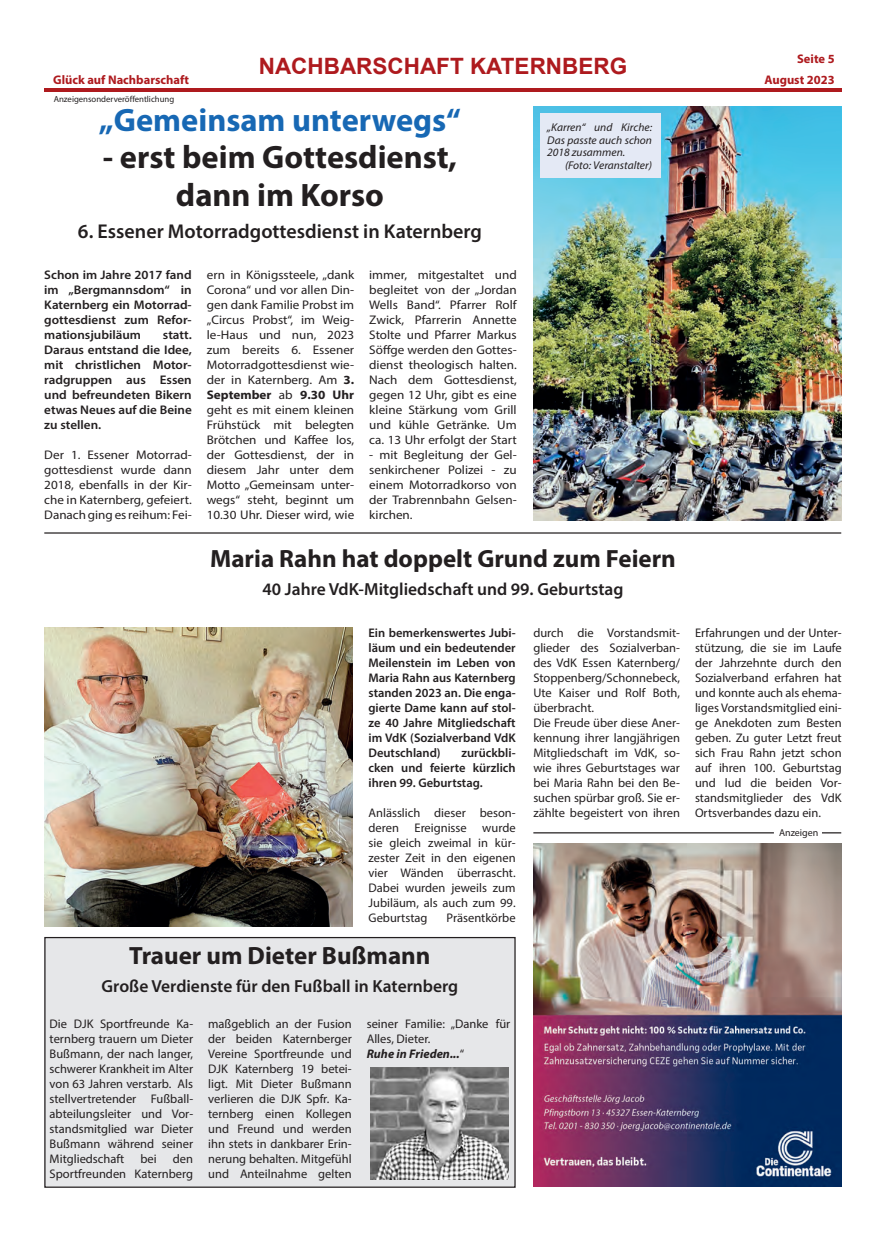
<style>
.page{position:relative;width:886px;height:1241px;background:#fff}
.page>*{position:absolute;margin:0;border:0;box-sizing:border-box;transform-origin:0 0}
.t1{font:700 32.5px/37.5px "Myriad Pro";color:#231f20;text-align:center}
.t2{font:700 32.5px "Myriad Pro";color:#1768b4}
.t3{font:700 25px "Myriad Pro";color:#231f20}
.t4{font:700 22.5px "Arial";color:#ae1a1e}
.t5{font:600 20px "Myriad Pro";color:#231f20}
.t6{font:600 17.5px "Myriad Pro";color:#231f20}
.t7{font:12.5px/15px "Myriad Pro";color:#231f20;text-align:justify}
.t8{font:12.5px/15px "Myriad Pro";color:#231f20;text-align:justify;scale:1.05 1}
.t9{font:600 12.5px/15px "Myriad Pro";color:#231f20;text-align:justify}
.t10{font:600 12.5px/15px "Myriad Pro";color:#231f20;text-align:justify;scale:1.05 1}
.t11{font:700 12.5px "Myriad Pro";color:#ae1a1e}
.t12{font:italic 11.25px/12.5px "Myriad Pro";color:#231f20;text-align:justify}
.t13{font:10px "Myriad Pro";color:#231f20}
.t14{font:8.75px "Myriad Pro";color:#231f20}
.s1{font-weight:700}
.s2{font-weight:700;font-style:italic}
</style>
<div class="page">
<hr style="left:44px;top:88px;width:798px;height:4px;background:#ae1a1e">
<hr style="left:533px;top:832px;width:241px;height:1px;background:#231f20">
<svg style="left:822px;top:832px;width:19px;height:1px"></svg>
<hr style="left:44px;top:532px;width:797px;height:1px;background:#231f20">
<div style="left:45px;top:937px;width:470px;height:249px;background:#e6e7e9"></div>
<div style="left:44px;top:936px;width:472px;height:251px;border:1px solid #231f20"></div>
<img style="left:533px;top:843px;width:309px;height:343px">
<img style="left:533px;top:106px;width:309px;height:414px">
<div style="left:540px;top:113px;width:121px;height:65px;background:#e4e9f5"></div>
<img style="left:44px;top:627px;width:309px;height:299px">
<img style="left:370px;top:1067px;width:139px;height:112px">
<p class="t11" style="left:797px;top:50px;width:39px">Seite 5</p>
<h3 class="t4" style="left:259px;top:52px;width:370px">NACHBARSCHAFT KATERNBERG</h3>
<p class="t11" style="left:53px;top:71px;width:137px">Glück auf Nachbarschaft</p>
<p class="t11" style="left:764px;top:71px;width:72px">August 2023</p>
<p class="t14" style="left:54px;top:94px;width:122px">Anzeigensonderveröffentlichung</p>
<h1 class="t2" style="left:99px;top:99px;width:364px">„Gemeinsam unterwegs“</h1>
<h1 class="t1" style="left:103px;top:137px;width:356px">- erst beim Gottesdienst, dann im Korso</h1>
<h3 class="t5" style="left:78px;top:219px;width:405px">6. Essener Motorradgottesdienst in Katernberg</h3>
<p class="t10" style="left:44px;top:267px;width:142px">Schon im Jahre 2017 fand im „Bergmannsdom“ in Katernberg ein Motorrad&shy;gottesdienst zum Refor&shy;mationsjubiläum</p>
<p class="t8" style="left:207px;top:267px;width:142px">ern in Königssteele, „dank Corona“ und vor allen Din&shy;gen dank Familie Probst im „Circus Probst“, im Weig&shy;le-Haus und nun, 2023 zum bereits 6. Essener Motorradgottesdienst wie&shy;der in Katernberg. Am <span class="s1">3.<br>September</span> ab <span class="s1">9.30 Uhr </span>geht es mit einem kleinen Frühstück mit belegten Brötchen und Kaffee los, der Gottesdienst, der in diesem Jahr unter dem Motto „Gemeinsam unter&shy;wegs“ steht, beginnt um 10.30 Uhr. Dieser wird, wie</p>
<p class="t8" style="left:369px;top:267px;width:142px">immer, mitgestaltet und begleitet von der „Jordan Wells Band“. Pfarrer Rolf Zwick, Pfarrerin Annette Stolte und Pfarrer Markus Söffge werden den Gottes&shy;dienst theologisch halten.<br>Nach dem Gottesdienst, gegen 12 Uhr, gibt es eine kleine Stärkung vom Grill und kühle Getränke. Um ca. 13 Uhr erfolgt der Start</p>
<p class="t10" style="left:44px;top:327px;width:142px;text-indent:119px">statt.<br>Daraus entstand die Idee, mit christlichen Motor&shy;radgruppen aus Essen und befreundeten Bikern etwas Neues auf die Beine zu stellen.</p>
<p class="t8" style="left:44px;top:447px;width:142px">Der 1. Essener Motorrad&shy;gottesdienst wurde dann 2018, ebenfalls in der Kir&shy;che in Katernberg, gefeiert.<br>Danach ging es reihum: Fei-</p>
<p class="t8" style="left:369px;top:447px;width:142px">- mit Begleitung der Gel&shy;senkirchener Polizei - zu einem Motorradkorso von der Trabrennbahn Gelsen&shy;kirchen.</p>
<p class="t12" style="left:547px;top:121px;width:106px">„Karren“ und Kirche:<br>Das passte auch schon 2018 zusammen.</p>
<p class="t12" style="left:565px;top:158px;width:89px">(Foto: Veranstalter)</p>
<h2 class="t3" style="left:210px;top:542px;width:467px">Maria Rahn hat doppelt Grund zum Feiern</h2>
<h3 class="t6" style="left:263px;top:577px;width:362px">40 Jahre VdK-Mitgliedschaft und 99. Geburtstag</h3>
<p class="t9" style="left:368px;top:624px;width:149px">Ein bemerkenswertes Jubi&shy;läum und ein bedeutender Meilenstein im Leben von Maria Rahn aus Katernberg standen 2023 an. Die enga&shy;gierte Dame kann auf stol&shy;ze 40 Jahre Mitgliedschaft im VdK (Sozialverband VdK Deutschland)</p>
<p class="t7" style="left:533px;top:624px;width:148px;text-align:left">durch die Vorstandsmit&shy;glieder des Sozialverban&shy;des VdK Essen Katernberg/<br>Stoppenberg/Schonnebeck,<br>Ute Kaiser und Rolf Both, überbracht.<br>Die Freude über diese Aner&shy;kennung ihrer langjährigen<br>Mitgliedschaft im VdK, so&shy;wie ihres Geburtstages war bei Maria Rahn bei den Be&shy;suchen spürbar groß. Sie er&shy;zählte begeistert von ihren</p>
<p class="t7" style="left:695px;top:624px;width:148px">Erfahrungen und der Unter&shy;stützung, die sie im Laufe der Jahrzehnte durch den Sozialverband erfahren hat und konnte auch als ehema&shy;liges Vorstandsmitglied eini&shy;ge Anekdoten zum Besten geben. Zu guter Letzt freut sich Frau Rahn jetzt schon auf ihren 100. Geburtstag und lud die beiden Vor&shy;standsmitglieder des VdK Ortsverbandes dazu ein.</p>
<p class="t9" style="left:368px;top:744px;width:149px;text-indent:93px">zurückbli&shy;cken und feierte kürzlich ihren 99. Geburtstag.</p>
<p class="t7" style="left:368px;top:804px;width:149px">Anlässlich dieser beson&shy;deren Ereignisse wurde sie gleich zweimal in kür&shy;zester Zeit in den eigenen vier Wänden überrascht.<br>Dabei wurden jeweils zum Jubiläum, als auch zum 99.<br>Geburtstag</p>
<p class="t13" style="left:779px;top:826px;width:41px">Anzeigen</p>
<p class="t7" style="left:447px;top:909px;width:70px">Präsentkörbe</p>
<h2 class="t3" style="left:129px;top:939px;width:303px">Trauer um Dieter Bußmann</h2>
<h3 class="t6" style="left:102px;top:974px;width:358px">Große Verdienste für den Fußball in Katernberg</h3>
<p class="t7" style="left:50px;top:1015px;width:145px">Die DJK Sportfreunde Ka&shy;ternberg trauern um Dieter Bußmann, der nach langer, schwerer Krankheit im Alter von 63 Jahren verstarb. Als stellvertretender Fußball&shy;abteilungsleiter und Vor&shy;standsmitglied war Dieter Bußmann während seiner Mitgliedschaft</p>
<p class="t7" style="left:208px;top:1015px;width:145px">maßgeblich an der Fusion der beiden Katernberger Vereine Sportfreunde und DJK Katernberg 19 betei&shy;ligt. Mit Dieter Bußmann verlieren die DJK Spfr. Ka&shy;ternberg einen Kollegen und Freund und werden ihn stets in dankbarer Erin&shy;nerung behalten. Mitgefühl und Anteilnahme gelten</p>
<p class="t7" style="left:367px;top:1015px;width:145px;text-align:left">seiner Familie: „Danke für<br>Alles, Dieter.<br><span class="s2">Ruhe in Frieden...</span>“</p>
<p class="t7" style="left:50px;top:1150px;width:145px;text-align:right">den<br>Sportfreunden Katernberg</p>
<p class="t7" style="left:141px;top:1150px;width:18px">bei</p>
</div>
